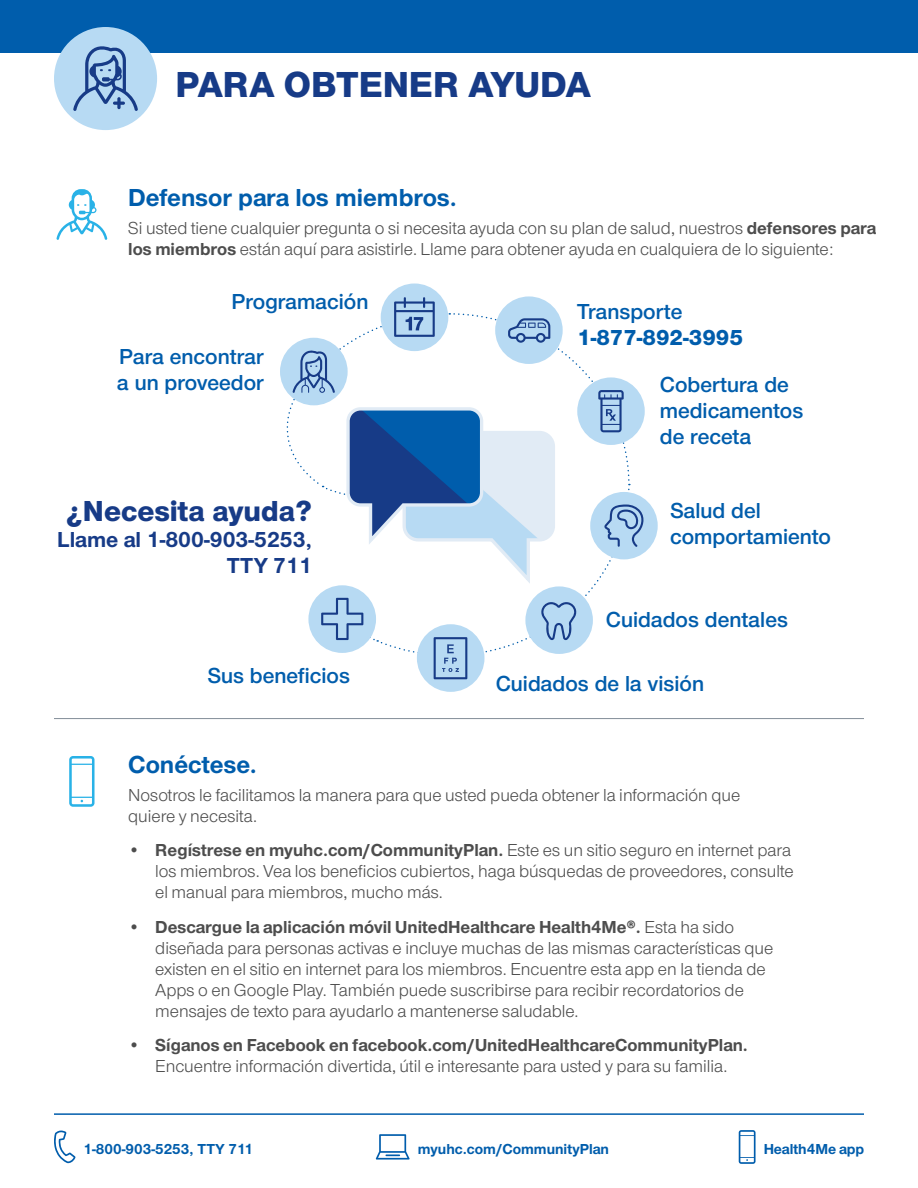
<style>
.page{position:relative;width:918px;height:1188px;background:#fff}
.page>*{position:absolute;margin:0;border:0;box-sizing:border-box;transform-origin:0 0}
.headline___GSG___DkB{font:800 37.5px "UHC Sans";color:#173b87}
.t1{font:800 30px "UHC Sans";color:#173b87}
.subhead___GSG___Base{font:700 25.5px "UHC Sans";color:#005dac}
.t2{font:600 22.5px/26.2px "UHC Sans";color:#005dac}
.t3{font:700 22.5px/26.2px "UHC Sans";color:#173b87;text-align:right}
.t4{font:800 22.5px/26.2px "UHC Sans";color:#005dac}
.Body___DkGray_-_SP{font:18px/21px "UHC Sans";color:#4d4d4d}
.Body_BEFORE_bullets{font:18px/21px "UHC Sans";color:#4d4d4d}
.t5{font:700 15px "UHC Sans";color:#005dac}
.s1{font-weight:700}
.s2{font-weight:600}
</style>
<div class="page">
<div style="left:0;top:0;width:918px;height:53px;background:#005dac"></div>
<hr style="left:54px;top:1113px;width:810px;height:2px;background:#005dac">
<svg style="left:54px;top:1131px;width:22px;height:32px"></svg>
<svg style="left:739px;top:1130px;width:17px;height:34px"></svg>
<svg style="left:376px;top:1134px;width:34px;height:26px"></svg>
<svg style="left:69px;top:756px;width:26px;height:51px"></svg>
<div style="left:54px;top:27px;width:103px;height:103px;background:#b7daf3;border-radius:50%"></div>
<svg style="left:73px;top:46px;width:65px;height:65px"></svg>
<hr style="left:54px;top:718px;width:810px;height:1px;background:#838e98">
<svg style="left:56px;top:189px;width:51px;height:51px"></svg>
<div style="left:381px;top:283px;width:67px;height:68px;background:#b7daf3;border-radius:50%"></div>
<div style="left:417px;top:624px;width:68px;height:68px;background:#b7daf3;border-radius:50%"></div>
<div style="left:590px;top:492px;width:68px;height:67px;background:#b7daf3;border-radius:50%"></div>
<svg style="left:280px;top:297px;width:366px;height:382px"></svg>
<p class="headline___GSG___DkB" style="left:176px;top:59px;width:417px">PARA OBTENER AYUDA</p>
<p class="subhead___GSG___Base" style="left:128px;top:180px;width:330px">Defensor para los miembros.</p>
<p class="Body___DkGray_-_SP" style="left:128px;top:217px;width:750px">Si usted tiene cualquier pregunta o si necesita ayuda con su plan de salud, nuestros <span class="s1">defensores para los miembros</span> están aquí para asistirle. Llame para obtener ayuda en cualquiera de lo siguiente:</p>
<p class="t2" style="left:231px;top:287px;width:139px">Programación</p>
<p class="t2" style="left:117px;top:342px;width:148px">Para encontrar a un proveedor</p>
<p class="t1" style="left:66px;top:490px;width:247px">¿Necesita ayuda?</p>
<p class="t3" style="left:57px;top:526px;width:256px">Llame al 1-800-903-5253,<br>TTY 711</p>
<p class="t2" style="left:207px;top:662px;width:144px">Sus beneficios</p>
<p class="t4" style="left:577px;top:298px;width:167px"><span class="s2">Transporte<br></span>1-877-892-3995</p>
<p class="t2" style="left:660px;top:370px;width:145px">Cobertura de medicamentos de receta</p>
<p class="t2" style="left:670px;top:496px;width:163px">Salud del comportamiento</p>
<p class="t2" style="left:606px;top:605px;width:184px">Cuidados dentales</p>
<p class="t2" style="left:496px;top:670px;width:210px">Cuidados de la visión</p>
<p class="subhead___GSG___Base" style="left:128px;top:747px;width:130px">Conéctese.</p>
<p class="Body_BEFORE_bullets" style="left:128px;top:784px;width:613px">Nosotros le facilitamos la manera para que usted pueda obtener la información que quiere y necesita.</p>
<p class="Body___DkGray_-_SP" style="left:155px;top:839px;width:640px;text-indent:-27px">• <span class="s1">Regístrese en myuhc.com/CommunityPlan.</span> Este es un sitio seguro en internet para los miembros. Vea los beneficios cubiertos, haga búsquedas de proveedores, consulte el manual para miembros, mucho más.</p>
<p class="Body___DkGray_-_SP" style="left:155px;top:916px;width:619px;text-indent:-27px">• <span class="s1">Descargue la aplicación móvil UnitedHealthcare Health4Me®.</span> Esta ha sido diseñada para personas activas e incluye muchas de las mismas características que existen en el sitio en internet para los miembros. Encuentre esta app en la tienda de Apps o en Google Play. También puede suscribirse para recibir recordatorios de mensajes de texto para ayudarlo a mantenerse saludable.</p>
<p class="Body___DkGray_-_SP" style="left:128px;top:1034px;width:621px;text-align:center">• <span class="s1">Síganos en Facebook en facebook.com/UnitedHealthcareCommunityPlan.<br></span>Encuentre información divertida, útil e interesante para usted y para su familia.</p>
<p class="t5" style="left:84px;top:1138px;width:171px">1-800-903-5253, TTY 711</p>
<p class="t5" style="left:418px;top:1138px;width:193px">myuhc.com/CommunityPlan</p>
<p class="t5" style="left:764px;top:1138px;width:102px">Health4Me app</p>
</div>
